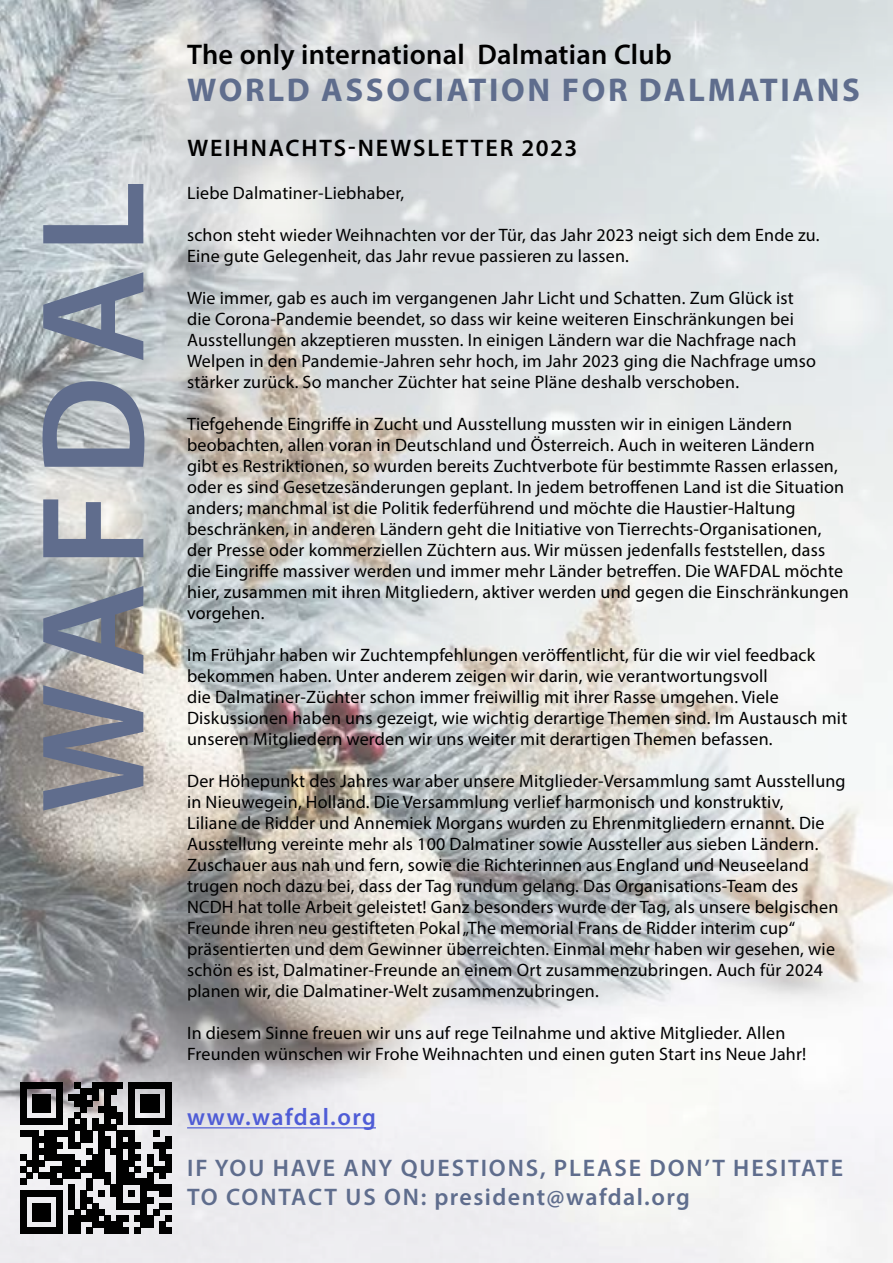
<style>
.page{position:relative;width:893px;height:1263px;background:#fff}
.page>*{position:absolute;margin:0;border:0;box-sizing:border-box;transform-origin:0 0}
.t1{font:700 33px "Myriad Pro";letter-spacing:.08em;color:#5f6d8d}
.t2{font:600 28.5px "Myriad Pro";letter-spacing:.01em;color:#000}
.t3{font:600 24px/28.8px "Myriad Pro";letter-spacing:.08em;color:#5f6d8d}
.t4{font:600 24px "Myriad Pro";letter-spacing:.08em;color:#000}
.t5{font:600 24px "Myriad Pro";letter-spacing:.06em;color:#4f5cd6}
.t6{font:18px/21px "Myriad Pro";letter-spacing:.01em;color:#000}
</style>
<div class="page">
<img style="left:0;top:0;width:893px;height:1263px">
<svg style="left:43px;top:184px;width:101px;height:626px;background:#9aa0ac"></svg>
<div style="left:68px;top:1094px;width:7px;height:6px;background:#000"></div>
<svg style="left:20px;top:1082px;width:42px;height:42px;background:#383638"></svg>
<div style="left:68px;top:1118px;width:7px;height:6px;background:#000"></div>
<div style="left:68px;top:1124px;width:7px;height:6px;background:#000"></div>
<svg style="left:20px;top:1130px;width:18px;height:6px"></svg>
<svg style="left:44px;top:1130px;width:24px;height:6px"></svg>
<div style="left:68px;top:1130px;width:7px;height:6px;background:#000"></div>
<svg style="left:75px;top:1082px;width:96px;height:54px;background:#575658"></svg>
<div style="left:32px;top:1136px;width:6px;height:7px;background:#000"></div>
<div style="left:38px;top:1136px;width:6px;height:7px;background:#000"></div>
<div style="left:44px;top:1136px;width:6px;height:7px;background:#000"></div>
<div style="left:50px;top:1136px;width:6px;height:7px;background:#000"></div>
<div style="left:68px;top:1136px;width:7px;height:7px;background:#000"></div>
<div style="left:81px;top:1136px;width:6px;height:7px;background:#000"></div>
<div style="left:87px;top:1136px;width:6px;height:7px;background:#000"></div>
<div style="left:99px;top:1136px;width:6px;height:7px;background:#000"></div>
<div style="left:105px;top:1136px;width:6px;height:7px;background:#000"></div>
<div style="left:117px;top:1136px;width:6px;height:7px;background:#000"></div>
<div style="left:129px;top:1136px;width:6px;height:7px;background:#000"></div>
<div style="left:165px;top:1136px;width:6px;height:7px;background:#000"></div>
<div style="left:68px;top:1143px;width:7px;height:6px;background:#000"></div>
<div style="left:68px;top:1155px;width:7px;height:6px;background:#000"></div>
<div style="left:68px;top:1161px;width:7px;height:6px;background:#000"></div>
<div style="left:68px;top:1167px;width:7px;height:6px;background:#000"></div>
<div style="left:68px;top:1173px;width:7px;height:6px;background:#000"></div>
<svg style="left:20px;top:1143px;width:48px;height:42px"></svg>
<div style="left:68px;top:1185px;width:7px;height:6px;background:#000"></div>
<div style="left:68px;top:1191px;width:7px;height:6px;background:#000"></div>
<div style="left:68px;top:1197px;width:7px;height:6px;background:#000"></div>
<div style="left:68px;top:1203px;width:7px;height:6px;background:#000"></div>
<div style="left:68px;top:1215px;width:7px;height:6px;background:#000"></div>
<div style="left:68px;top:1221px;width:7px;height:6px;background:#000"></div>
<svg style="left:20px;top:1191px;width:42px;height:42px;background:#444445"></svg>
<div style="left:68px;top:1227px;width:7px;height:6px;background:#000"></div>
<svg style="left:75px;top:1143px;width:96px;height:90px;background:#666667"></svg>
<hr style="left:187px;top:1127px;width:189px;height:1px;background:#4f5cd6">
<h2 class="t2" style="left:187px;top:36px;width:486px">The only international Dalmatian Club</h2>
<h1 class="t1" style="left:187px;top:69px;width:674px">WORLD ASSOCIATION FOR DALMATIANS</h1>
<h3 class="t4" style="left:187px;top:133px;width:391px">WEIHNACHTS-NEWSLETTER 2023</h3>
<p class="t6" style="left:187px;top:182px;width:219px">Liebe Dalmatiner-Liebhaber,</p>
<p class="t6" style="left:187px;top:224px;width:634px">schon steht wieder Weihnachten vor der Tür, das Jahr 2023 neigt sich dem Ende zu.<br>Eine gute Gelegenheit, das Jahr revue passieren zu lassen.</p>
<p class="t6" style="left:187px;top:287px;width:630px">Wie immer, gab es auch im vergangenen Jahr Licht und Schatten. Zum Glück ist die Corona-Pandemie beendet, so dass wir keine weiteren Einschränkungen bei Ausstellungen akzeptieren mussten. In einigen Ländern war die Nachfrage nach Welpen in den Pandemie-Jahren sehr hoch, im Jahr 2023 ging die Nachfrage umso stärker zurück. So mancher Züchter hat seine Pläne deshalb verschoben.</p>
<p class="t6" style="left:187px;top:413px;width:663px">Tiefgehende Eingriffe in Zucht und Ausstellung mussten wir in einigen Ländern beobachten, allen voran in Deutschland und Österreich. Auch in weiteren Ländern gibt es Restriktionen, so wurden bereits Zuchtverbote für bestimmte Rassen erlassen, oder es sind Gesetzesänderungen geplant. In jedem betroffenen Land ist die Situation anders; manchmal ist die Politik federführend und möchte die Haustier-Haltung beschränken, in anderen Ländern geht die Initiative von Tierrechts-Organisationen, der Presse oder kommerziellen Züchtern aus. Wir müssen jedenfalls feststellen, dass die Eingriffe massiver werden und immer mehr Länder betreffen. Die WAFDAL möchte hier, zusammen mit ihren Mitgliedern, aktiver werden und gegen die Einschränkungen vorgehen.</p>
<p class="t6" style="left:187px;top:644px;width:662px">Im Frühjahr haben wir Zuchtempfehlungen veröffentlicht, für die wir viel feedback bekommen haben. Unter anderem zeigen wir darin, wie verantwortungsvoll<br>die Dalmatiner-Züchter schon immer freiwillig mit ihrer Rasse umgehen. Viele Diskussionen haben uns gezeigt, wie wichtig derartige Themen sind. Im Austausch mit unseren Mitgliedern werden wir uns weiter mit derartigen Themen befassen.</p>
<p class="t6" style="left:187px;top:770px;width:660px">Der Höhepunkt des Jahres war aber unsere Mitglieder-Versammlung samt Ausstellung in Nieuwegein, Holland. Die Versammlung verlief harmonisch und konstruktiv,<br>Liliane de Ridder und Annemiek Morgans wurden zu Ehrenmitgliedern ernannt. Die Ausstellung vereinte mehr als 100 Dalmatiner sowie Aussteller aus sieben Ländern.<br>Zuschauer aus nah und fern, sowie die Richterinnen aus England und Neuseeland trugen noch dazu bei, dass der Tag rundum gelang. Das Organisations-Team des NCDH hat tolle Arbeit geleistet! Ganz besonders wurde der Tag, als unsere belgischen Freunde ihren neu gestifteten Pokal „The memorial Frans de Ridder interim cup“ präsentierten und dem Gewinner überreichten. Einmal mehr haben wir gesehen, wie schön es ist, Dalmatiner-Freunde an einem Ort zusammenzubringen. Auch für 2024 planen wir, die Dalmatiner-Welt zusammenzubringen.</p>
<p class="t6" style="left:187px;top:1022px;width:621px">In diesem Sinne freuen wir uns auf rege Teilnahme und aktive Mitglieder. Allen<br>Freunden wünschen wir Frohe Weihnachten und einen guten Start ins Neue Jahr!</p>
<h3 class="t5" style="left:187px;top:1102px;width:190px">www.wafdal.org</h3>
<h3 class="t3" style="left:187px;top:1153px;width:657px">IF YOU HAVE ANY QUESTIONS, PLEASE DON’T HESITATE<br>TO CONTACT US ON: president@wafdal.org</h3>
</div>
